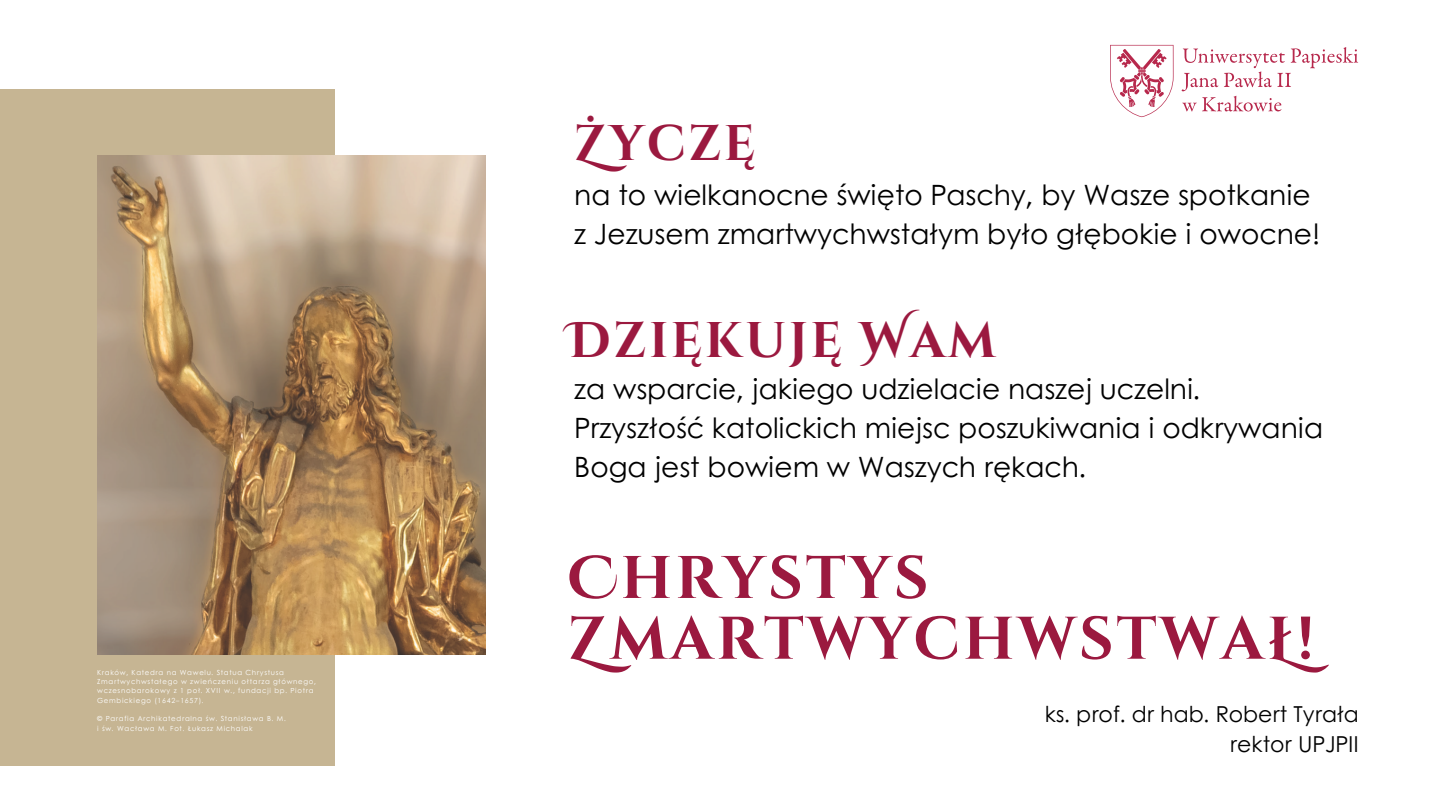
<style>
.page{position:relative;width:1440px;height:810px;background:#fff}
.page>*{position:absolute;margin:0;border:0;box-sizing:border-box;transform-origin:0 0}
.t1{font:700 60px/60.8px "Cinzel Decorative";letter-spacing:.05em;color:#9b193f}
.t2{font:700 50px "Cinzel Decorative";letter-spacing:.05em;color:#9b193f}
.t3{font:28px/39px "Century Gothic";color:#000}
.t4{font:22px/30.8px "Century Gothic";color:#000;text-align:right}
.t5{font:7px/9.3px "Century Gothic";letter-spacing:.1em;color:#fff}
</style>
<div class="page">
<div style="left:0;top:89px;width:335px;height:676px;background:#c6b593"></div>
<img style="left:97px;top:155px;width:389px;height:499px">
<svg style="left:1110px;top:44px;width:249px;height:74px"></svg>
<h2 class="t5" style="left:97px;top:667px;width:220px">Kraków, Katedra na Wawelu. Statua Chrystusa Zmartwychwstałego w zwieńczeniu ołtarza głównego, wczesnobarokowy z 1 poł. XVII w., fundacji bp. Piotra Gembickiego (1642–1657).</h2>
<h3 class="t5" style="left:97px;top:714px;width:190px">© Parafia Archikatedralna św. Stanisława B. M.</h3>
<h1 class="t5" style="left:97px;top:723px;width:157px">i św. Wacława M. Fot. Łukasz Michalak</h1>
<p class="t2" style="left:574px;top:111px;width:183px">Życzę</p>
<p class="t3" style="left:574px;top:174px;width:748px">na to wielkanocne święto Paschy, by Wasze spotkanie z Jezusem zmartwychwstałym było głębokie i owocne!</p>
<p class="t2" style="left:568px;top:308px;width:429px">Dziękuję Wam</p>
<p class="t3" style="left:574px;top:368px;width:750px">za wsparcie, jakiego udzielacie naszej uczelni.<br>Przyszłość katolickich miejsc poszukiwania i odkrywania<br>Boga jest bowiem w Waszych rękach.</p>
<h2 class="t1" style="left:568px;top:549px;width:762px">Chrystys<br>ZmartwychwstwaŁ!</h2>
<h3 class="t4" style="left:1045px;top:697px;width:316px">ks. prof. dr hab. Robert Tyrała rektor UPJPII</h3>
</div>
